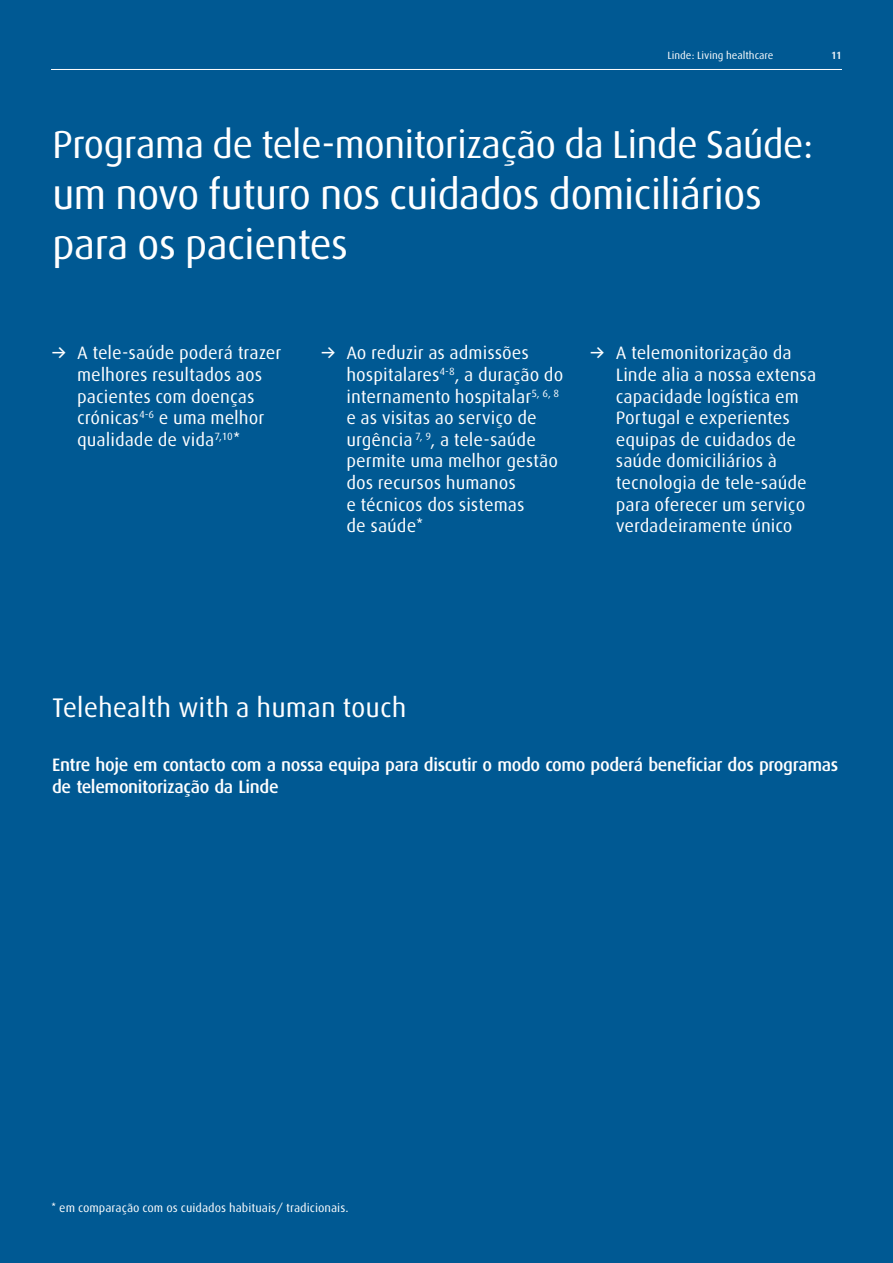
<style>
.page{position:relative;width:893px;height:1263px;background:#005993}
.page>*{position:absolute;margin:0;border:0;box-sizing:border-box;transform-origin:0 0}
.t1{font:42px/50.4px "Linde Dax Global";letter-spacing:-.025em;color:#fff}
.t2{font:39px "Linde Dax Global";letter-spacing:-.025em;color:#fff}
.t3{font:27px "Linde Dax Global";color:#fff}
.t4{font:18px/21.6px "Linde Dax Global";color:#fff}
.t5{font:500 18px/21.6px "Linde Dax Global";letter-spacing:-.02em;color:#fff}
.t6{font:12px "Linde Dax Global";color:#fff}
.t7{font:10.5px "Linde Dax Global";color:#fff}
.t8{font:500 10.5px "Linde Dax Global";color:#fff}
.s1{font-weight:500}
</style>
<div class="page">
<hr style="left:51px;top:69px;width:791px;height:1px;background:#fff">
<p class="t7" style="left:667px;top:50px;width:108px">Linde: Living healthcare</p>
<p class="t8" style="left:831px;top:50px;width:12px">11</p>
<h2 class="t2" style="left:52px;top:122px;width:763px">Programa de tele-monitorização da Linde Saúde:</h2>
<h1 class="t1" style="left:52px;top:169px;width:712px">um novo futuro nos cuidados domiciliários para os pacientes</h1>
<p class="t4" style="left:77px;top:342px;width:206px;text-indent:-26px"><span class="s1">→</span> A tele-saúde poderá trazer melhores resultados aos pacientes com doenças crónicas<sup>4-6</sup> e uma melhor qualidade de vida<sup>7,10</sup>*</p>
<p class="t4" style="left:346px;top:342px;width:218px;text-indent:-26px"><span class="s1">→</span> Ao reduzir as admissões hospitalares<sup>4-8</sup>, a duração do internamento hospitalar<sup>5,</sup> <sup>6,</sup> <sup>8 </sup>e as visitas ao serviço de urgência <sup>7,</sup> <sup>9</sup>, a tele-saúde permite uma melhor gestão dos recursos humanos<br>e técnicos dos sistemas<br>de saúde*</p>
<p class="t4" style="left:616px;top:342px;width:202px;text-indent:-26px"><span class="s1">→</span> A telemonitorização da<br>Linde alia a nossa extensa capacidade logística em<br>Portugal e experientes equipas de cuidados de saúde domiciliários à tecnologia de tele-saúde para oferecer um serviço verdadeiramente único</p>
<h3 class="t3" style="left:52px;top:692px;width:356px">Telehealth with a human touch</h3>
<p class="t5" style="left:52px;top:754px;width:788px">Entre hoje em contacto com a nossa equipa para discutir o modo como poderá beneficiar dos programas de telemonitorização da Linde</p>
<p class="t6" style="left:51px;top:1201px;width:299px">* em comparação com os cuidados habituais/ tradicionais.</p>
</div>
